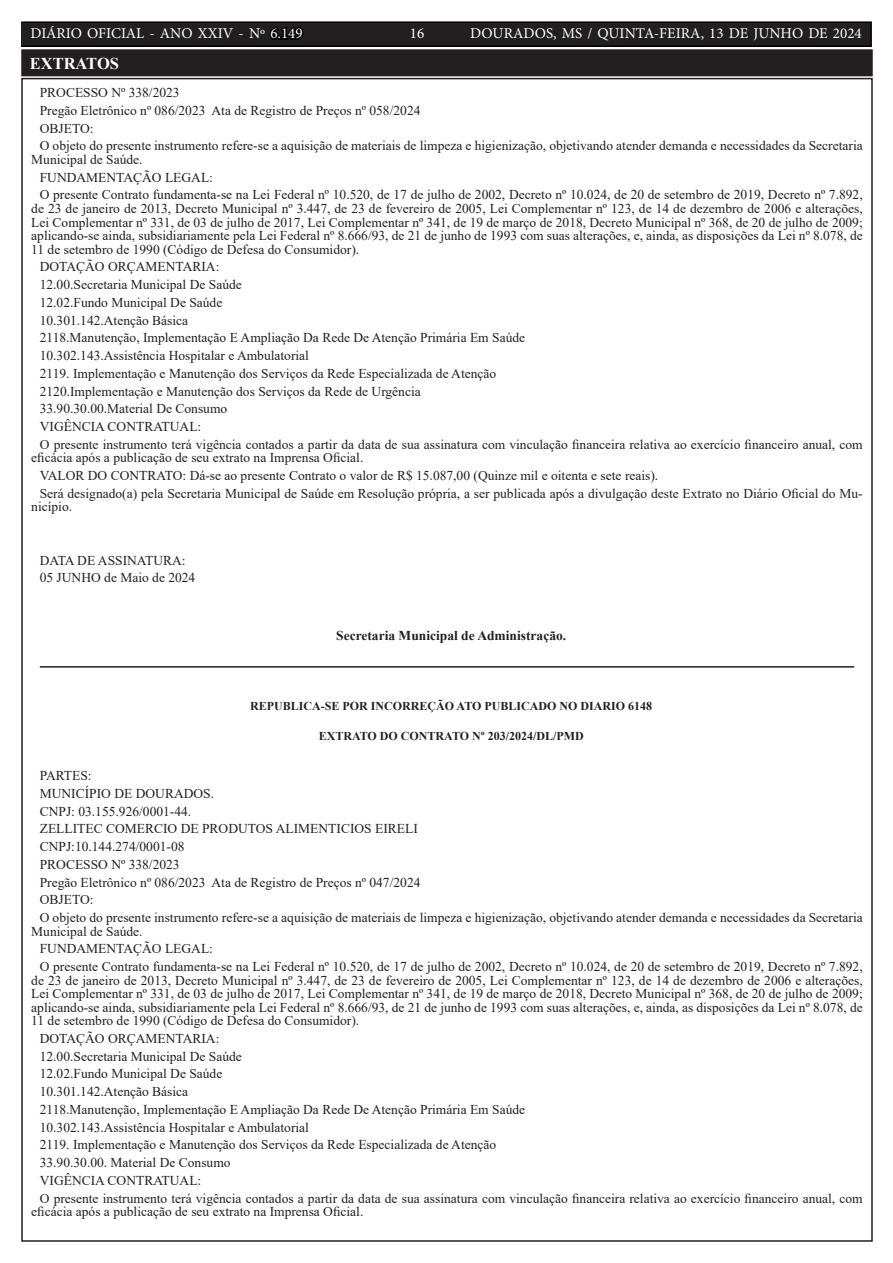
<style>
.page{position:relative;width:893px;height:1263px;background:#fff}
.page>*{position:absolute;margin:0;border:0;box-sizing:border-box;transform-origin:0 0}
.TEXTO{font:700 16.5px "Times New Roman";color:#fff}
.t1{font:15px "Minion Pro";color:#fff}
.TEXTO-2{font:13.5px/13.5px "Times New Roman";color:#231f20}
.ASSINATURA{font:700 13.5px "Times New Roman";color:#231f20}
.TITULO{font:700 12px "Times New Roman";color:#231f20}
.s1{color:#000}
</style>
<div class="page">
<div style="left:21px;top:22px;width:850px;height:24px;background:#231f20"></div>
<div style="left:21px;top:21px;width:851px;height:26px;border:2px solid #000"></div>
<hr style="left:40px;top:666px;width:814px;height:2px;background:#231f20">
<div style="left:23px;top:51px;width:848px;height:23px;background:#231f20"></div>
<div style="left:21px;top:49px;width:852px;height:27px;border:4px solid #231f20"></div>
<p class="t1" style="left:31px;top:24px;width:274px">DIÁRIO OFICIAL - ANO XXIV - Nº <span class="s1">6.149</span></p>
<p class="t1" style="left:410px;top:24px;width:16px">16</p>
<p class="t1" style="left:470px;top:24px;width:393px">DOURADOS, MS / QUINTA-FEIRA, 13 DE JUNHO DE 2024</p>
<p class="TEXTO" style="left:30px;top:52px;width:91px">EXTRATOS</p>
<p class="TEXTO-2" style="left:40px;top:86px;width:141px">PROCESSO Nº 338/2023</p>
<p class="TEXTO-2" style="left:40px;top:103px;width:382px">Pregão Eletrônico nº 086/2023 Ata de Registro de Preços nº 058/2024</p>
<p class="TEXTO-2" style="left:40px;top:121px;width:55px">OBJETO:</p>
<p class="TEXTO-2" style="left:31px;top:139px;width:833px;text-indent:9px">O objeto do presente instrumento refere-se a aquisição de materiais de limpeza e higienização, objetivando atender demanda e necessidades da Secretaria<br>Municipal de Saúde.</p>
<p class="TEXTO-2" style="left:40px;top:170px;width:175px">FUNDAMENTAÇÃO LEGAL:</p>
<p class="TEXTO-2" style="left:31px;top:188px;width:833px;text-align:justify;text-indent:9px">O presente Contrato fundamenta-se na Lei Federal nº 10.520, de 17 de julho de 2002, Decreto nº 10.024, de 20 de setembro de 2019, Decreto nº 7.892, de 23 de janeiro de 2013, Decreto Municipal nº 3.447, de 23 de fevereiro de 2005, Lei Complementar nº 123, de 14 de dezembro de 2006 e alterações, Lei Complementar nº 331, de 03 de julho de 2017, Lei Complementar nº 341, de 19 de março de 2018, Decreto Municipal nº 368, de 20 de julho de 2009; aplicando-se ainda, subsidiariamente pela Lei Federal nº 8.666/93, de 21 de junho de 1993 com suas alterações, e, ainda, as disposições da Lei nº 8.078, de 11 de setembro de 1990 (Código de Defesa do Consumidor).</p>
<p class="TEXTO-2" style="left:40px;top:260px;width:181px">DOTAÇÃO ORÇAMENTARIA:</p>
<p class="TEXTO-2" style="left:40px;top:277px;width:204px">12.00.Secretaria Municipal De Saúde</p>
<p class="TEXTO-2" style="left:40px;top:295px;width:184px">12.02.Fundo Municipal De Saúde</p>
<p class="TEXTO-2" style="left:40px;top:313px;width:150px">10.301.142.Atenção Básica</p>
<p class="TEXTO-2" style="left:40px;top:331px;width:487px">2118.Manutenção, Implementação E Ampliação Da Rede De Atenção Primária Em Saúde</p>
<p class="TEXTO-2" style="left:40px;top:348px;width:271px">10.302.143.Assistência Hospitalar e Ambulatorial</p>
<p class="TEXTO-2" style="left:40px;top:366px;width:458px">2119. Implementação e Manutenção dos Serviços da Rede Especializada de Atenção</p>
<p class="TEXTO-2" style="left:40px;top:384px;width:383px">2120.Implementação e Manutenção dos Serviços da Rede de Urgência</p>
<p class="TEXTO-2" style="left:40px;top:402px;width:189px">33.90.30.00.Material De Consumo</p>
<p class="TEXTO-2" style="left:40px;top:419px;width:163px">VIGÊNCIA CONTRATUAL:</p>
<p class="TEXTO-2" style="left:31px;top:437px;width:833px;text-indent:9px">O presente instrumento terá vigência contados a partir da data de sua assinatura com vinculação financeira relativa ao exercício financeiro anual, com eficácia após a publicação de seu extrato na Imprensa Oficial.</p>
<p class="TEXTO-2" style="left:40px;top:468px;width:620px">VALOR DO CONTRATO: Dá-se ao presente Contrato o valor de R$ 15.087,00 (Quinze mil e oitenta e sete reais).</p>
<p class="TEXTO-2" style="left:31px;top:486px;width:833px;text-indent:9px">Será designado(a) pela Secretaria Municipal de Saúde em Resolução própria, a ser publicada após a divulgação deste Extrato no Diário Oficial do Mu&shy;nicípio.</p>
<p class="TEXTO-2" style="left:40px;top:553px;width:147px">DATA DE ASSINATURA:</p>
<p class="TEXTO-2" style="left:40px;top:571px;width:157px">05 JUNHO de Maio de 2024</p>
<p class="ASSINATURA" style="left:336px;top:626px;width:231px">Secretaria Municipal de Administração.</p>
<p class="TITULO" style="left:250px;top:698px;width:403px">REPUBLICA-SE POR INCORREÇÃO ATO PUBLICADO NO DIARIO 6148</p>
<p class="TITULO" style="left:319px;top:728px;width:267px">EXTRATO DO CONTRATO Nº 203/2024/DL/PMD</p>
<p class="TEXTO-2" style="left:40px;top:768px;width:53px">PARTES:</p>
<p class="TEXTO-2" style="left:40px;top:786px;width:176px">MUNICÍPIO DE DOURADOS.</p>
<p class="TEXTO-2" style="left:40px;top:804px;width:153px">CNPJ: 03.155.926/0001-44.</p>
<p class="TEXTO-2" style="left:40px;top:822px;width:380px">ZELLITEC COMERCIO DE PRODUTOS ALIMENTICIOS EIRELI</p>
<p class="TEXTO-2" style="left:40px;top:839px;width:146px">CNPJ:10.144.274/0001-08</p>
<p class="TEXTO-2" style="left:40px;top:857px;width:141px">PROCESSO Nº 338/2023</p>
<p class="TEXTO-2" style="left:40px;top:875px;width:382px">Pregão Eletrônico nº 086/2023 Ata de Registro de Preços nº 047/2024</p>
<p class="TEXTO-2" style="left:40px;top:893px;width:55px">OBJETO:</p>
<p class="TEXTO-2" style="left:31px;top:910px;width:833px;text-indent:9px">O objeto do presente instrumento refere-se a aquisição de materiais de limpeza e higienização, objetivando atender demanda e necessidades da Secretaria<br>Municipal de Saúde.</p>
<p class="TEXTO-2" style="left:40px;top:942px;width:175px">FUNDAMENTAÇÃO LEGAL:</p>
<p class="TEXTO-2" style="left:31px;top:959px;width:833px;text-align:justify;text-indent:9px">O presente Contrato fundamenta-se na Lei Federal nº 10.520, de 17 de julho de 2002, Decreto nº 10.024, de 20 de setembro de 2019, Decreto nº 7.892, de 23 de janeiro de 2013, Decreto Municipal nº 3.447, de 23 de fevereiro de 2005, Lei Complementar nº 123, de 14 de dezembro de 2006 e alterações, Lei Complementar nº 331, de 03 de julho de 2017, Lei Complementar nº 341, de 19 de março de 2018, Decreto Municipal nº 368, de 20 de julho de 2009; aplicando-se ainda, subsidiariamente pela Lei Federal nº 8.666/93, de 21 de junho de 1993 com suas alterações, e, ainda, as disposições da Lei nº 8.078, de 11 de setembro de 1990 (Código de Defesa do Consumidor).</p>
<p class="TEXTO-2" style="left:40px;top:1031px;width:181px">DOTAÇÃO ORÇAMENTARIA:</p>
<p class="TEXTO-2" style="left:40px;top:1049px;width:204px">12.00.Secretaria Municipal De Saúde</p>
<p class="TEXTO-2" style="left:40px;top:1067px;width:184px">12.02.Fundo Municipal De Saúde</p>
<p class="TEXTO-2" style="left:40px;top:1084px;width:150px">10.301.142.Atenção Básica</p>
<p class="TEXTO-2" style="left:40px;top:1102px;width:487px">2118.Manutenção, Implementação E Ampliação Da Rede De Atenção Primária Em Saúde</p>
<p class="TEXTO-2" style="left:40px;top:1120px;width:271px">10.302.143.Assistência Hospitalar e Ambulatorial</p>
<p class="TEXTO-2" style="left:40px;top:1138px;width:458px">2119. Implementação e Manutenção dos Serviços da Rede Especializada de Atenção</p>
<p class="TEXTO-2" style="left:40px;top:1155px;width:192px">33.90.30.00. Material De Consumo</p>
<p class="TEXTO-2" style="left:40px;top:1173px;width:163px">VIGÊNCIA CONTRATUAL:</p>
<p class="TEXTO-2" style="left:31px;top:1191px;width:833px;text-indent:9px">O presente instrumento terá vigência contados a partir da data de sua assinatura com vinculação financeira relativa ao exercício financeiro anual, com eficácia após a publicação de seu extrato na Imprensa Oficial.</p>
</div>
